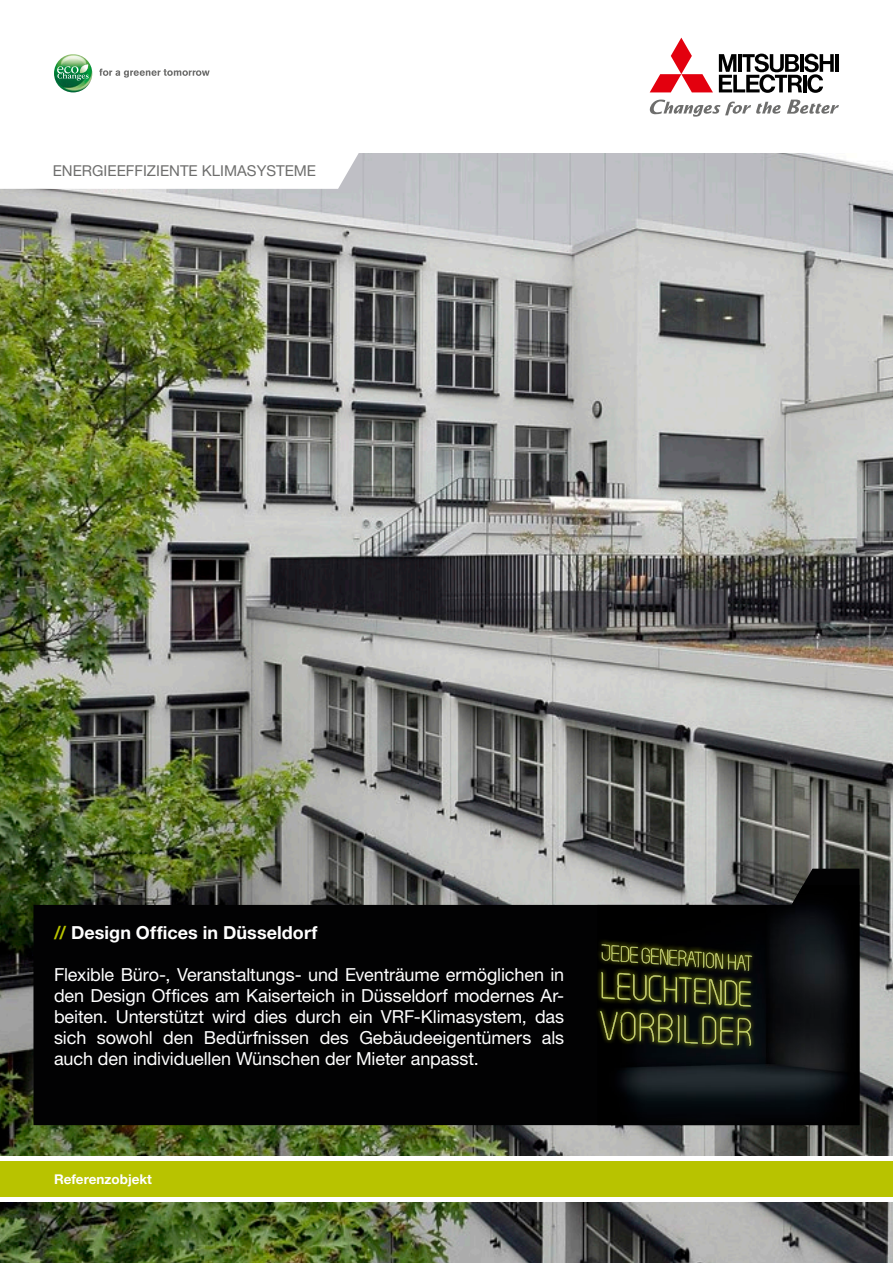
<style>
.page{position:relative;width:893px;height:1263px;background:#fff}
.page>*{position:absolute;margin:0;border:0;box-sizing:border-box;transform-origin:0 0}
.t1{font:18px/21px "Helvetica Neue LT Pro";letter-spacing:-.005em;color:#fff;text-align:justify}
.t2{font:700 18px "Helvetica Neue LT Pro";letter-spacing:.005em;color:#fff}
.t3{font:15px "Helvetica Neue LT Pro";color:#6e6e6d}
.t4{font:700 13.5px "Helvetica Neue LT Pro";color:#fff}
.s1{color:#b8c300}
</style>
<div class="page">
<img style="left:0;top:153px;width:893px;height:1110px">
<svg style="left:0;top:153px;width:359px;height:36px"></svg>
<svg style="left:787px;top:100px;width:52px;height:14px"></svg>
<svg style="left:650px;top:100px;width:131px;height:17px"></svg>
<svg style="left:650px;top:38px;width:63px;height:54px"></svg>
<hr style="left:835px;top:54px;width:4px;height:18px;background:#000">
<svg style="left:719px;top:54px;width:115px;height:39px"></svg>
<svg style="left:99px;top:69px;width:111px;height:9px"></svg>
<img style="left:54px;top:54px;width:38px;height:38px;border-radius:19px">
<svg style="left:57px;top:64px;width:32px;height:16px"></svg>
<div style="left:0;top:1161px;width:893px;height:36px;background:#b8c300"></div>
<hr style="left:0;top:1157px;width:893px;height:4px;background:#fff">
<div style="left:0;top:1197px;width:893px;height:5px;background:#fff"></div>
<svg style="left:33px;top:869px;width:826px;height:256px;background:#131413"></svg>
<img style="left:597px;top:885px;width:262px;height:240px">
<img style="left:595px;top:937px;width:161px;height:113px">
<p class="t3" style="left:53px;top:162px;width:265px">ENERGIEEFFIZIENTE KLIMASYSTEME</p>
<p class="t2" style="left:54px;top:921px;width:265px"><span class="s1">//</span> Design Offices in Düsseldorf</p>
<p class="t1" style="left:54px;top:964px;width:512px">Flexible Büro-, Veranstaltungs- und Eventräume ermöglichen in den Design Offices am Kaiserteich in Düsseldorf modernes Ar&shy;beiten. Unterstützt wird dies durch ein VRF-Klimasystem, das sich sowohl den Bedürfnissen des Gebäudeeigentümers als auch den individuellen Wünschen der Mieter anpasst.</p>
<p class="t4" style="left:54px;top:1170px;width:100px">Referenzobjekt</p>
</div>
